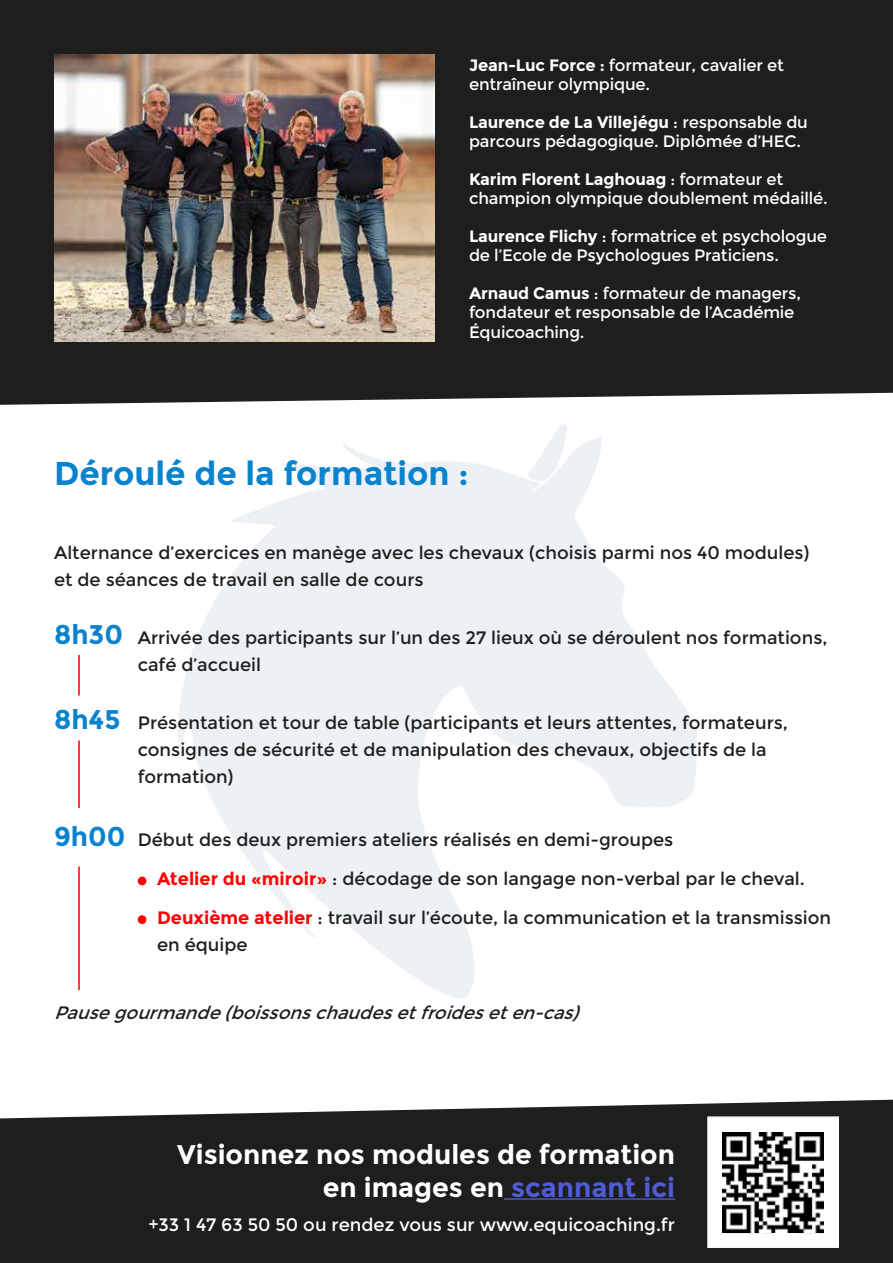
<style>
.page{position:relative;width:893px;height:1263px;background:#fff}
.page>*{position:absolute;margin:0;border:0;box-sizing:border-box;transform-origin:0 0}
.t1{font:700 33px "Montserrat";color:#0983ce}
.t2{font:700 27px/33px "Montserrat";color:#fff;text-align:right}
.t3{font:700 27px "Montserrat";color:#0983ce}
.t4{font:18px/27px "Montserrat";color:#1e1e1e}
.t5{font:italic 18px "Montserrat";color:#1e1e1e}
.t6{font:18px "Montserrat";color:#fff}
.t7{font:16.5px/19.5px "Montserrat";letter-spacing:-.01em;color:#fff}
.s1{font-weight:700}
.s2{font-weight:700;color:#ff0100}
.s3{color:#4f5cd6}
</style>
<div class="page">
<svg style="left:0;top:1099px;width:893px;height:164px;background:#2e2e2e"></svg>
<hr style="left:504px;top:1198px;width:171px;height:2px;background:#4f5cd6">
<img style="left:708px;top:1116px;width:131px;height:132px">
<img style="left:722px;top:1132px;width:101px;height:101px">
<div style="left:0;top:0;width:893px;height:405px;background:#1e1e1e"></div>
<img style="left:55px;top:55px;width:379px;height:286px">
<div style="left:138px;top:876px;width:8px;height:9px;background:#ff0100;border-radius:50%"></div>
<div style="left:138px;top:915px;width:8px;height:9px;background:#ff0100;border-radius:50%"></div>
<hr style="left:78px;top:655px;width:2px;height:40px;background:#ff0100">
<hr style="left:78px;top:740px;width:2px;height:68px;background:#ff0100">
<hr style="left:78px;top:866px;width:2px;height:124px;background:#ff0100">
<p class="t7" style="left:469px;top:55px;width:317px"><span class="s1">Jean-Luc Force :</span> formateur, cavalier et entraîneur olympique.</p>
<p class="t7" style="left:469px;top:112px;width:340px"><span class="s1">Laurence de La Villejégu</span> : responsable du parcours pédagogique. Diplômée d’HEC.</p>
<p class="t7" style="left:469px;top:169px;width:360px"><span class="s1">Karim Florent Laghouag</span> : formateur et champion olympique doublement médaillé.</p>
<p class="t7" style="left:469px;top:226px;width:360px"><span class="s1">Laurence Flichy</span> : formatrice et psychologue de l’Ecole de Psychologues Praticiens.</p>
<p class="t7" style="left:469px;top:283px;width:334px"><span class="s1">Arnaud Camus</span> : formateur de managers, fondateur et responsable de l’Académie<br>Équicoaching.</p>
<h1 class="t1" style="left:54px;top:454px;width:416px">Déroulé de la formation :</h1>
<p class="t4" style="left:54px;top:539px;width:757px">Alternance d’exercices en manège avec les chevaux (choisis parmi nos 40 modules) et de séances de travail en salle de cours</p>
<h2 class="t3" style="left:54px;top:619px;width:71px">8h30</h2>
<h2 class="t3" style="left:54px;top:704px;width:68px">8h45</h2>
<p class="t4" style="left:138px;top:624px;width:691px">Arrivée des participants sur l’un des 27 lieux où se déroulent nos formations, café d’accueil</p>
<p class="t4" style="left:138px;top:709px;width:652px">Présentation et tour de table (participants et leurs attentes, formateurs, consignes de sécurité et de manipulation des chevaux, objectifs de la formation)</p>
<h2 class="t3" style="left:54px;top:820px;width:73px">9h00</h2>
<p class="t4" style="left:157px;top:820px;width:676px;line-height:39px;text-indent:-19px">Début des deux premiers ateliers réalisés en demi-groupes<br><span class="s2">Atelier du «miroir»</span> : décodage de son langage non-verbal par le cheval.<br><span class="s2">Deuxième atelier</span> : travail sur l’écoute, la communication et la transmission</p>
<p class="t4" style="left:157px;top:931px;width:92px">en équipe</p>
<p class="t5" style="left:54px;top:1002px;width:533px">Pausegourmande(boissonschaudesetfroideseten-cas)</p>
<h2 class="t2" style="left:177px;top:1138px;width:499px">Visionnez nos modules de formation en images en <span class="s3">scannant ici</span></h2>
<p class="t6" style="left:149px;top:1214px;width:528px">+33 1 47 63 50 50 ou rendez vous sur www.equicoaching.fr</p>
</div>
